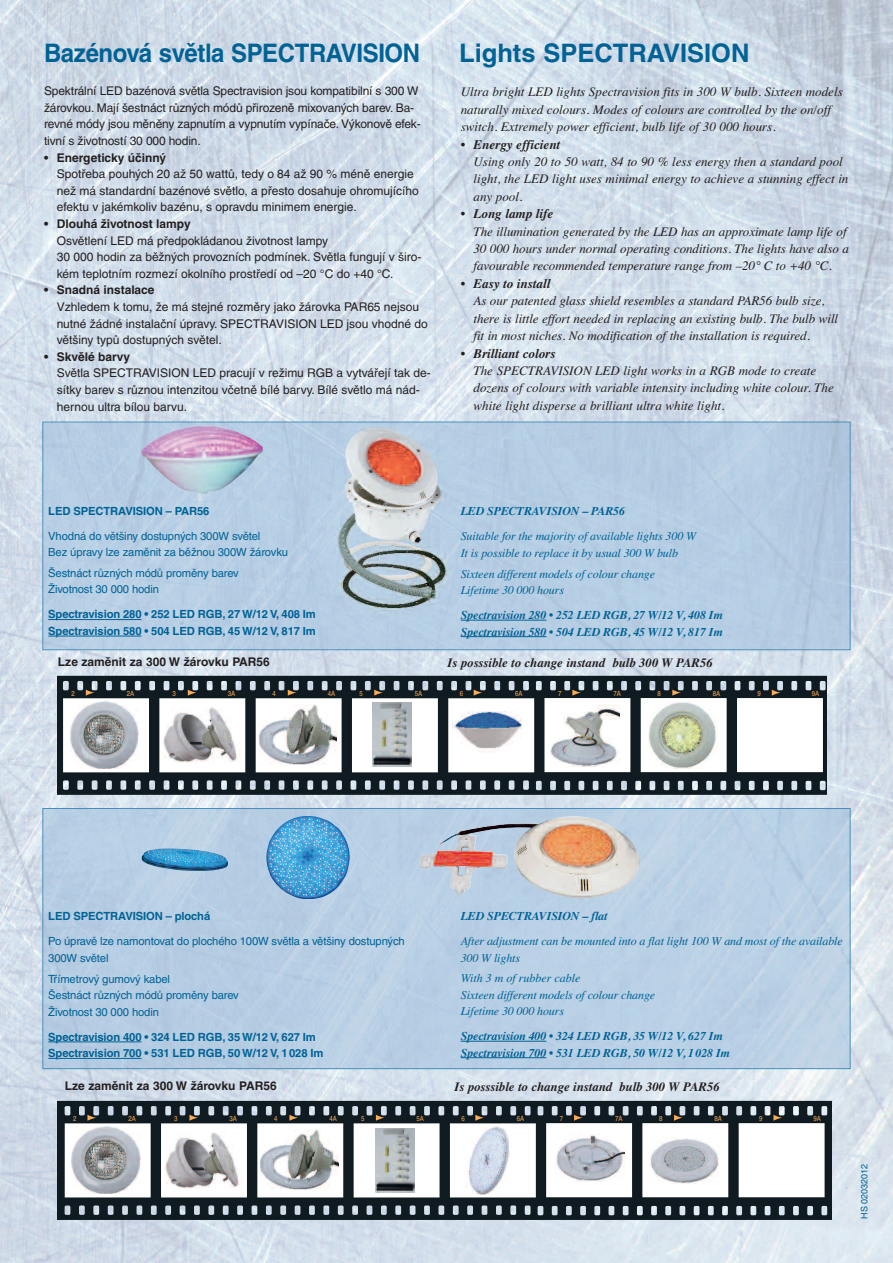
<style>
.page{position:relative;width:893px;height:1263px;background:#fff}
.page>*{position:absolute;margin:0;border:0;box-sizing:border-box;transform-origin:0 0}
.t1{font:700 25.5px "Helvetica CE";letter-spacing:-.015em;color:#006295;scale:.94 1}
.t2{font:700 25.5px "Helvetica CE";letter-spacing:-.015em;color:#006295}
.t3{font:italic 13.05px/17.4px "Times";color:#231f20}
.t4{font:italic 700 13.05px "Times";color:#231f20}
.t5{font:italic 700 12.75px "Times";color:#231f20}
.t6{font:12px/16.6px "Helvetica CE";color:#231f20}
.t7{font:italic 12px/16.5px "Times";letter-spacing:-.01em;color:#006295}
.t8{font:italic 700 12px/16.5px "Times";letter-spacing:-.01em;color:#006295}
.t9{font:700 12px "Helvetica CE";color:#231f20}
.t10{font:11.25px/16.5px "Helvetica CE";letter-spacing:-.01em;color:#006295}
.t11{font:700 11.25px/16.5px "Helvetica CE";letter-spacing:-.01em;color:#006295}
.t12{font:9px "Helvetica CE";color:#006295}
.t13{font:7.2px "Helvetica CE";color:#faab55;scale:.85 1}
</style>
<div class="page">
<img style="left:0;top:0;width:893px;height:1263px">
<div style="left:45px;top:424px;width:803px;height:224px;background:#b6cee4"></div>
<div style="left:43px;top:422px;width:807px;height:228px;border:1px solid #4a8fb9"></div>
<img style="left:45px;top:810px;width:803px;height:257px">
<div style="left:43px;top:808px;width:807px;height:261px;border:1px solid #4a8fb9"></div>
<hr style="left:48px;top:1041px;width:93px;height:1px;background:#006295">
<hr style="left:48px;top:1058px;width:93px;height:1px;background:#006295">
<hr style="left:461px;top:1041px;width:85px;height:1px;background:#006295">
<hr style="left:461px;top:1057px;width:85px;height:1px;background:#006295">
<img style="left:266px;top:816px;width:83px;height:83px">
<img style="left:142px;top:848px;width:86px;height:23px">
<img style="left:141px;top:426px;width:122px;height:75px">
<img style="left:326px;top:424px;width:128px;height:190px">
<hr style="left:48px;top:619px;width:93px;height:1px;background:#006295">
<hr style="left:48px;top:636px;width:93px;height:1px;background:#006295">
<hr style="left:461px;top:620px;width:85px;height:1px;background:#006295">
<hr style="left:461px;top:636px;width:85px;height:1px;background:#006295">
<svg style="left:58px;top:676px;width:768px;height:119px"></svg>
<svg style="left:86px;top:690px;width:8px;height:6px"></svg>
<svg style="left:188px;top:690px;width:8px;height:6px"></svg>
<svg style="left:288px;top:690px;width:8px;height:6px"></svg>
<svg style="left:374px;top:690px;width:9px;height:6px"></svg>
<svg style="left:474px;top:690px;width:8px;height:6px"></svg>
<svg style="left:572px;top:690px;width:9px;height:6px"></svg>
<svg style="left:672px;top:690px;width:9px;height:6px"></svg>
<svg style="left:772px;top:690px;width:8px;height:6px"></svg>
<svg style="left:58px;top:1101px;width:774px;height:119px"></svg>
<svg style="left:87px;top:1115px;width:9px;height:6px"></svg>
<svg style="left:189px;top:1115px;width:9px;height:6px"></svg>
<svg style="left:289px;top:1115px;width:9px;height:6px"></svg>
<svg style="left:376px;top:1115px;width:8px;height:6px"></svg>
<svg style="left:475px;top:1115px;width:9px;height:6px"></svg>
<svg style="left:574px;top:1115px;width:9px;height:6px"></svg>
<svg style="left:674px;top:1115px;width:9px;height:6px"></svg>
<svg style="left:773px;top:1115px;width:9px;height:6px"></svg>
<img style="left:419px;top:816px;width:221px;height:83px">
<h1 class="t1" style="left:44px;top:44px;width:402px">Bazénová světla SPECTRAVISION</h1>
<h1 class="t2" style="left:459px;top:44px;width:292px">Lights SPECTRAVISION</h1>
<p class="t3" style="left:461px;top:83px;width:384px">Ultra bright LED lights Spectravision fits in 300 W bulb. Sixteen models naturally mixed colours. Modes of colours are controlled by the on/off switch. Extremely power efficient, bulb life of 30 000 hours.</p>
<p class="t4" style="left:461px;top:136px;width:101px">• Energy efficient</p>
<p class="t3" style="left:473px;top:153px;width:376px">Using only 20 to 50 watt, 84 to 90 % less energy then a standard pool light, the LED light uses minimal energy to achieve a stunning effect in any pool.</p>
<p class="t4" style="left:461px;top:206px;width:94px">• Long lamp life</p>
<p class="t3" style="left:473px;top:222px;width:377px">The illumination generated by the LED has an approximate lamp life of<br>30 000 hours under normal operating conditions. The lights have also a favourable recommended temperature range from –20° C to +40 °C.</p>
<p class="t4" style="left:461px;top:276px;width:91px">• Easy to install</p>
<p class="t3" style="left:473px;top:292px;width:366px">As our patented glass shield resembles a standard PAR56 bulb size, there is little effort needed in replacing an existing bulb. The bulb will fit in most niches. No modification of the installation is required.</p>
<p class="t4" style="left:461px;top:345px;width:96px">• Brilliant colors</p>
<p class="t3" style="left:473px;top:362px;width:362px">The SPECTRAVISION LED light works in a RGB mode to create dozens of colours with variable intensity including white colour. The white light disperse a brilliant ultra white light.</p>
<p class="t6" style="left:44px;top:84px;width:378px">Spektrální LED bazénová světla Spectravision jsou kompatibilní s 300 W žárovkou. Mají šestnáct různých módů přirozeně mixovaných barev. Ba&shy;revné módy jsou měněny zapnutím a vypnutím vypínače. Výkonově efek&shy;tivní s životností 30 000 hodin.</p>
<p class="t9" style="left:44px;top:153px;width:124px">• Energeticky účinný</p>
<p class="t6" style="left:57px;top:167px;width:364px">Spotřeba pouhých 20 až 50 wattů, tedy o 84 až 90 % méně energie než má standardní bazénové světlo, a přesto dosahuje ohromujícího efektu v jakémkoliv bazénu, s opravdu minimem energie.</p>
<p class="t9" style="left:44px;top:219px;width:148px">• Dlouhá životnost lampy</p>
<p class="t6" style="left:57px;top:233px;width:366px">Osvětlení LED má předpokládanou životnost lampy<br>30 000 hodin za běžných provozních podmínek. Světla fungují v širo&shy;kém teplotním rozmezí okolního prostředí od –20 °C do +40 °C.</p>
<p class="t9" style="left:44px;top:286px;width:112px">• Snadná instalace</p>
<p class="t6" style="left:57px;top:300px;width:373px">Vzhledem k tomu, že má stejné rozměry jako žárovka PAR65 nejsou nutné žádné instalační úpravy. SPECTRAVISION LED jsou vhodné do většiny typů dostupných světel.</p>
<p class="t9" style="left:44px;top:352px;width:88px">• Skvělé barvy</p>
<p class="t6" style="left:57px;top:366px;width:375px">Světla SPECTRAVISION LED pracují v režimu RGB a vytvářejí tak de&shy;sítky barev s různou intenzitou včetně bílé barvy. Bílé světlo má nád&shy;hernou ultra bílou barvu.</p>
<p class="t11" style="left:48px;top:503px;width:163px">LED SPECTRAVISION – PAR56</p>
<p class="t10" style="left:48px;top:528px;width:241px">Vhodná do většiny dostupných 300W světel<br>Bez úpravy lze zaměnit za běžnou 300W žárovku</p>
<p class="t10" style="left:48px;top:566px;width:192px">Šestnáct různých módů proměny barev<br>Životnost 30 000 hodin</p>
<p class="t11" style="left:48px;top:607px;width:269px">Spectravision 280 • 252 LED RGB, 27 W/12 V, 408 Im<br>Spectravision 580 • 504 LED RGB, 45 W/12 V, 817 Im</p>
<p class="t8" style="left:461px;top:503px;width:166px">LED SPECTRAVISION – PAR56</p>
<p class="t7" style="left:461px;top:528px;width:237px">Suitable for the majority of available lights 300 W<br>It is possible to replace it by usual 300 W bulb</p>
<p class="t7" style="left:461px;top:565px;width:196px">Sixteen different models of colour change<br>Lifetime 30 000 hours</p>
<p class="t8" style="left:461px;top:607px;width:263px">Spectravision 280 • 252 LED RGB, 27 W/12 V, 408 Im<br>Spectravision 580 • 504 LED RGB, 45 W/12 V, 817 Im</p>
<p class="t9" style="left:58px;top:657px;width:213px">Lze zaměnit za 300 W žárovku PAR56</p>
<p class="t5" style="left:447px;top:655px;width:267px">Is posssible to change instand bulb 300 W PAR56</p>
<p class="t13" style="left:72px;top:690px;width:6px">2</p>
<p class="t13" style="left:127px;top:690px;width:10px">2A</p>
<p class="t13" style="left:173px;top:690px;width:6px">3</p>
<p class="t13" style="left:228px;top:690px;width:10px">3A</p>
<p class="t13" style="left:273px;top:690px;width:6px">4</p>
<p class="t13" style="left:328px;top:690px;width:10px">4A</p>
<p class="t13" style="left:359px;top:690px;width:6px">5</p>
<p class="t13" style="left:415px;top:690px;width:10px">5A</p>
<p class="t13" style="left:460px;top:690px;width:6px">6</p>
<p class="t13" style="left:515px;top:690px;width:10px">6A</p>
<p class="t13" style="left:558px;top:690px;width:6px">7</p>
<p class="t13" style="left:613px;top:690px;width:10px">7A</p>
<p class="t13" style="left:658px;top:690px;width:6px">8</p>
<p class="t13" style="left:713px;top:690px;width:10px">8A</p>
<p class="t13" style="left:758px;top:690px;width:6px">9</p>
<p class="t13" style="left:812px;top:690px;width:10px">9A</p>
<p class="t11" style="left:48px;top:909px;width:163px">LED SPECTRAVISION – plochá</p>
<p class="t10" style="left:48px;top:934px;width:358px">Po úpravě lze namontovat do plochého 100W světla a většiny dostupných<br>300W světel</p>
<p class="t10" style="left:48px;top:971px;width:192px">Třímetrový gumový kabel<br>Šestnáct různých módů proměny barev<br>Životnost 30 000 hodin</p>
<p class="t11" style="left:48px;top:1029px;width:277px">Spectravision 400 • 324 LED RGB, 35 W/12 V, 627 Im<br>Spectravision 700 • 531 LED RGB, 50 W/12 V, 1028 Im</p>
<p class="t8" style="left:461px;top:907px;width:148px">LED SPECTRAVISION – flat</p>
<p class="t7" style="left:461px;top:932px;width:384px">After adjustment can be mounted into a flat light 100 W and most of the available<br>300 W lights</p>
<p class="t7" style="left:461px;top:970px;width:196px">With 3 m of rubber cable<br>Sixteen different models of colour change<br>Lifetime 30 000 hours</p>
<p class="t8" style="left:461px;top:1028px;width:271px">Spectravision 400 • 324 LED RGB, 35 W/12 V, 627 Im<br>Spectravision 700 • 531 LED RGB, 50 W/12 V, 1028 Im</p>
<p class="t9" style="left:65px;top:1082px;width:213px">Lze zaměnit za 300 W žárovku PAR56</p>
<p class="t5" style="left:454px;top:1079px;width:267px">Is posssible to change instand bulb 300 W PAR56</p>
<p class="t13" style="left:73px;top:1115px;width:6px">2</p>
<p class="t13" style="left:128px;top:1115px;width:10px">2A</p>
<p class="t13" style="left:174px;top:1115px;width:6px">3</p>
<p class="t13" style="left:229px;top:1115px;width:10px">3A</p>
<p class="t13" style="left:274px;top:1115px;width:6px">4</p>
<p class="t13" style="left:329px;top:1115px;width:10px">4A</p>
<p class="t13" style="left:361px;top:1115px;width:6px">5</p>
<p class="t13" style="left:416px;top:1115px;width:10px">5A</p>
<p class="t13" style="left:462px;top:1115px;width:6px">6</p>
<p class="t13" style="left:517px;top:1115px;width:10px">6A</p>
<p class="t13" style="left:560px;top:1115px;width:6px">7</p>
<p class="t13" style="left:615px;top:1115px;width:10px">7A</p>
<p class="t13" style="left:659px;top:1115px;width:6px">8</p>
<p class="t13" style="left:714px;top:1115px;width:10px">8A</p>
<p class="t13" style="left:759px;top:1115px;width:6px">9</p>
<p class="t13" style="left:813px;top:1115px;width:10px">9A</p>
<p class="t12" style="left:861px;top:1219px;width:57px;rotate:-90deg">HS 02032012</p>
</div>
